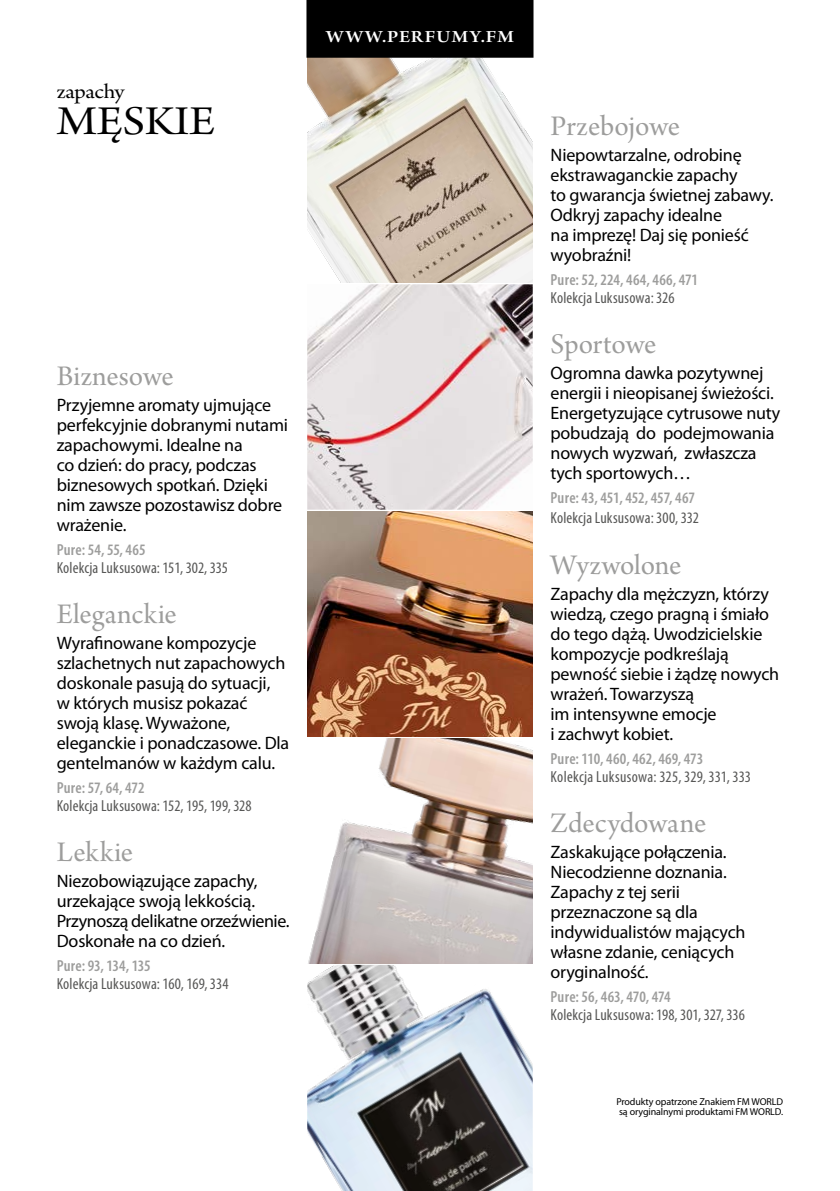
<style>
.page{position:relative;width:840px;height:1191px;background:#fff}
.page>*{position:absolute;margin:0;border:0;box-sizing:border-box;transform-origin:0 0}
.t1{font:43.2px "Arno Pro Subhead";color:#000;scale:1.11 1}
.t2{font:30px "Arno Pro Subhead";color:#9d9d9c}
.t3{font:21.6px "Arno Pro Subhead";letter-spacing:-.02em;color:#000;scale:1.11 1}
.t4{font:18px/20px "Myriad Pro";letter-spacing:-.01em;color:#000}
.t5{font:18px "Arno Pro Smbd Subhead";letter-spacing:.07em;color:#fff;scale:1.11 1}
.t6{font:condensed 16px "Myriad Pro";letter-spacing:.01em;color:#575756}
.t7{font:600 condensed 16px "Myriad Pro";letter-spacing:.01em;color:#9d9d9c}
.t8{font:10px/10px "Myriad Pro";letter-spacing:-.01em;color:#000}
</style>
<div class="page">
<img style="left:307px;top:284px;width:225px;height:225px">
<img style="left:307px;top:965px;width:225px;height:226px">
<img style="left:308px;top:738px;width:224px;height:225px">
<svg style="left:307px;top:58px;width:225px;height:225px"></svg>
<div style="left:306px;top:0;width:227px;height:58px;background:#000"></div>
<img style="left:307px;top:511px;width:225px;height:225px">
<p class="t3" style="left:57px;top:80px;width:62px">zapachy</p>
<h1 class="t1" style="left:57px;top:97px;width:144px">MĘSKIE</h1>
<h2 class="t2" style="left:57px;top:359px;width:118px">Biznesowe</h2>
<p class="t4" style="left:57px;top:394px;width:233px">Przyjemne aromaty ujmujące perfekcyjnie dobranymi nutami zapachowymi. Idealne na<br>co dzień: do pracy, podczas biznesowych spotkań. Dzięki nim zawsze pozostawisz dobre wrażenie.</p>
<p class="t7" style="left:57px;top:540px;width:90px">Pure: 54, 55, 465</p>
<p class="t6" style="left:57px;top:558px;width:173px">Kolekcja Luksusowa: 151, 302, 335</p>
<h2 class="t2" style="left:57px;top:597px;width:121px">Eleganckie</h2>
<p class="t4" style="left:57px;top:632px;width:234px">Wyrafinowane kompozycje szlachetnych nut zapachowych doskonale pasują do sytuacji,<br>w których musisz pokazać swoją klasę. Wyważone, eleganckie i ponadczasowe. Dla gentelmanów w każdym calu.</p>
<p class="t7" style="left:57px;top:778px;width:89px">Pure: 57, 64, 472</p>
<p class="t6" style="left:57px;top:796px;width:196px">Kolekcja Luksusowa: 152, 195, 199, 328</p>
<h2 class="t2" style="left:57px;top:835px;width:78px">Lekkie</h2>
<p class="t4" style="left:57px;top:870px;width:234px">Niezobowiązujące zapachy, urzekające swoją lekkością.<br>Przynoszą delikatne orzeźwienie.<br>Doskonałe na co dzień.</p>
<p class="t7" style="left:57px;top:956px;width:95px">Pure: 93, 134, 135</p>
<p class="t6" style="left:57px;top:974px;width:173px">Kolekcja Luksusowa: 160, 169, 334</p>
<p class="t5" style="left:326px;top:26px;width:170px">WWW.PERFUMY.FM</p>
<h2 class="t2" style="left:550px;top:110px;width:131px">Przebojowe</h2>
<p class="t4" style="left:550px;top:145px;width:224px">Niepowtarzalne, odrobinę ekstrawaganckie zapachy<br>to gwarancja świetnej zabawy.<br>Odkryj zapachy idealne<br>na imprezę! Daj się ponieść wyobraźni!</p>
<p class="t7" style="left:550px;top:270px;width:149px">Pure: 52, 224, 464, 466, 471</p>
<p class="t6" style="left:550px;top:288px;width:125px">Kolekcja Luksusowa: 326</p>
<h2 class="t2" style="left:550px;top:328px;width:107px">Sportowe</h2>
<p class="t4" style="left:550px;top:363px;width:231px">Ogromna dawka pozytywnej energii i nieopisanej świeżości.<br>Energetyzujące cytrusowe nuty pobudzają do podejmowania nowych wyzwań, zwłaszcza tych sportowych…</p>
<p class="t7" style="left:550px;top:488px;width:146px">Pure: 43, 451, 452, 457, 467</p>
<p class="t6" style="left:550px;top:508px;width:150px">Kolekcja Luksusowa: 300, 332</p>
<h2 class="t2" style="left:550px;top:548px;width:132px">Wyzwolone</h2>
<p class="t4" style="left:550px;top:583px;width:230px">Zapachy dla mężczyzn, którzy wiedzą, czego pragną i śmiało do tego dążą. Uwodzicielskie kompozycje podkreślają pewność siebie i żądzę nowych wrażeń. Towarzyszą<br>im intensywne emocje<br>i zachwyt kobiet.</p>
<p class="t7" style="left:550px;top:748px;width:154px">Pure: 110, 460, 462, 469, 473</p>
<p class="t6" style="left:550px;top:766px;width:202px">Kolekcja Luksusowa: 325, 329, 331, 333</p>
<h2 class="t2" style="left:550px;top:806px;width:157px">Zdecydowane</h2>
<p class="t4" style="left:550px;top:841px;width:196px">Zaskakujące połączenia.<br>Niecodzienne doznania.<br>Zapachy z tej serii przeznaczone są dla indywidualistów mających własne zdanie, ceniących oryginalność.</p>
<p class="t7" style="left:550px;top:986px;width:121px">Pure: 56, 463, 470, 474</p>
<p class="t6" style="left:550px;top:1004px;width:196px">Kolekcja Luksusowa: 198, 301, 327, 336</p>
<p class="t8" style="left:616px;top:1096px;width:168px">Produkty opatrzone Znakiem FM WORLD są oryginalnymi produktami FM WORLD.</p>
</div>
